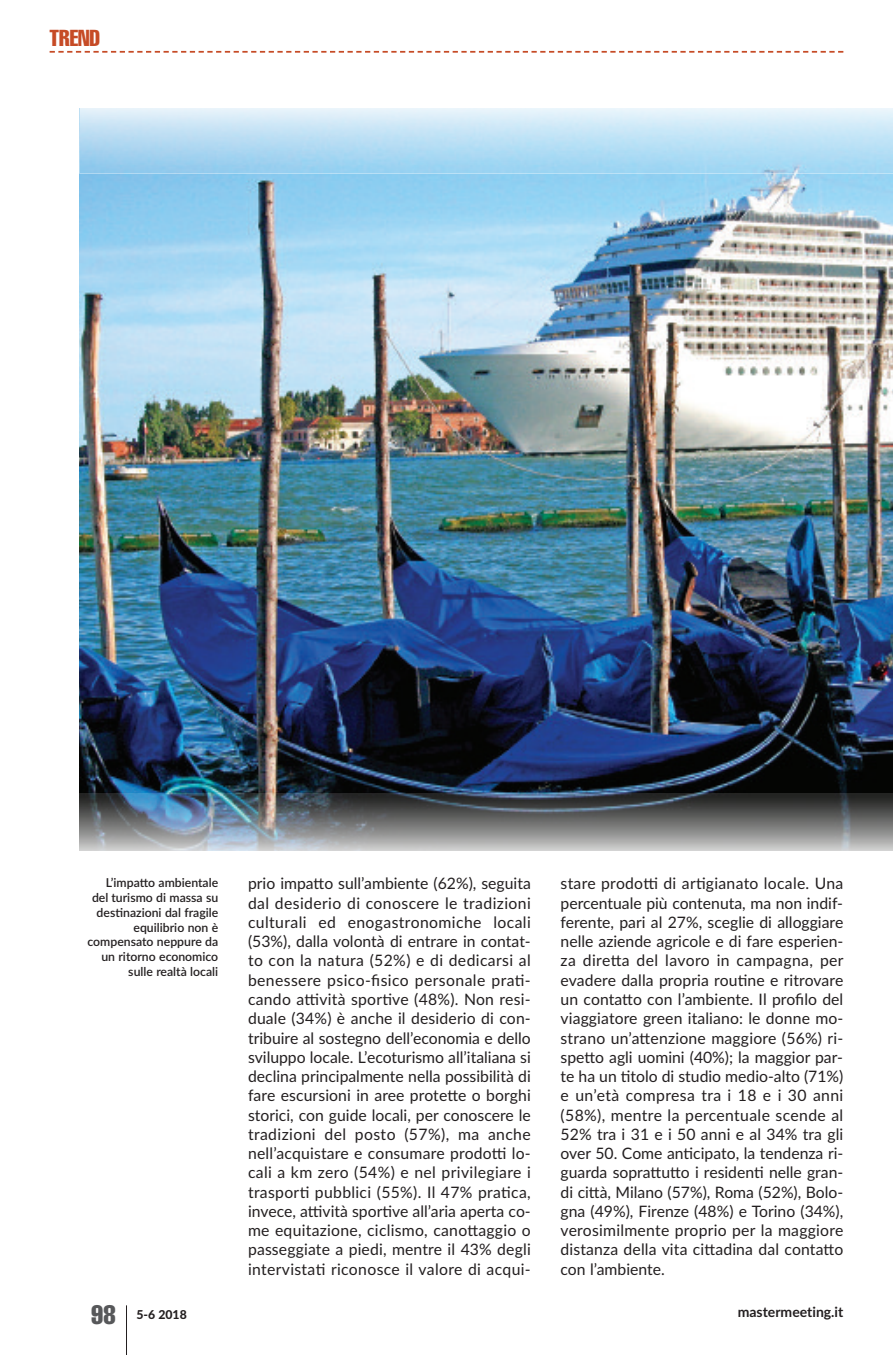
<style>
.page{position:relative;width:893px;height:1355px;background:#fff}
.page>*{position:absolute;margin:0;border:0;box-sizing:border-box;transform-origin:0 0}
.t1{font:extra-condensed 26.25px "Helvetica";color:#57585a}
.t2{font:extra-condensed 22.75px "Helvetica";color:#c64b26}
.t3{font:15.75px/19.2px "Lato";letter-spacing:.01em;color:#231f20;text-align:justify}
.t4{font:700 14px "Lato";color:#231f20}
.t5{font:600 12.25px/14.9px "Lato";color:#231f20;text-align:right}
.t6{font:800 12.25px "Lato";color:#231f20}
</style>
<div class="page">
<hr style="left:126px;top:1305px;width:1px;height:49px;background:#231f20">
<svg style="left:50px;top:51px;width:793px;height:2px"></svg>
<img style="left:79px;top:174px;width:814px;height:619px">
<img style="left:79px;top:793px;width:814px;height:58px">
<svg style="left:79px;top:108px;width:814px;height:66px;background:#bce0f5"></svg>
<h2 class="t2" style="left:50px;top:30px;width:52px">TREND</h2>
<p class="t5" style="left:88px;top:875px;width:132px">L’impatto ambientale del turismo di massa su destinazioni dal fragile equilibrio non è compensato neppure da un ritorno economico sulle realtà locali</p>
<p class="t3" style="left:248px;top:874px;width:284px">prio impatto sull’ambiente (62%), seguita dal desiderio di conoscere le tradizioni culturali ed enogastronomiche locali (53%), dalla volontà di entrare in contat&shy;to con la natura (52%) e di dedicarsi al benessere psico-fisico personale prati&shy;cando attività sportive (48%). Non resi&shy;duale (34%) è anche il desiderio di con&shy;tribuire al sostegno dell’economia e dello sviluppo locale. L’ecoturismo all’italiana si declina principalmente nella possibilità di fare escursioni in aree protette o borghi storici, con guide locali, per conoscere le tradizioni del posto (57%), ma anche nell’acquistare e consumare prodotti lo&shy;cali a km zero (54%) e nel privilegiare i trasporti pubblici (55%). Il 47% pratica, invece, attività sportive all’aria aperta co&shy;me equitazione, ciclismo, canottaggio o passeggiate a piedi, mentre il 43% degli intervistati riconosce il valore di acqui-</p>
<p class="t3" style="left:561px;top:874px;width:285px">stare prodotti di artigianato locale. Una percentuale più contenuta, ma non indif&shy;ferente, pari al 27%, sceglie di alloggiare nelle aziende agricole e di fare esperien&shy;za diretta del lavoro in campagna, per evadere dalla propria routine e ritrovare un contatto con l’ambiente. Il profilo del viaggiatore green italiano: le donne mo&shy;strano un’attenzione maggiore (56%) ri&shy;spetto agli uomini (40%); la maggior par&shy;te ha un titolo di studio medio-alto (71%) e un’età compresa tra i 18 e i 30 anni (58%), mentre la percentuale scende al 52% tra i 31 e i 50 anni e al 34% tra gli over 50. Come anticipato, la tendenza ri&shy;guarda soprattutto i residenti nelle gran&shy;di città, Milano (57%), Roma (52%), Bolo&shy;gna (49%), Firenze (48%) e Torino (34%), verosimilmente proprio per la maggiore distanza della vita cittadina dal contatto con l’ambiente.</p>
<h1 class="t1" style="left:91px;top:1305px;width:26px">98</h1>
<p class="t6" style="left:136px;top:1307px;width:52px">5-6 2018</p>
<p class="t4" style="left:738px;top:1303px;width:107px">mastermeeting.it</p>
</div>
